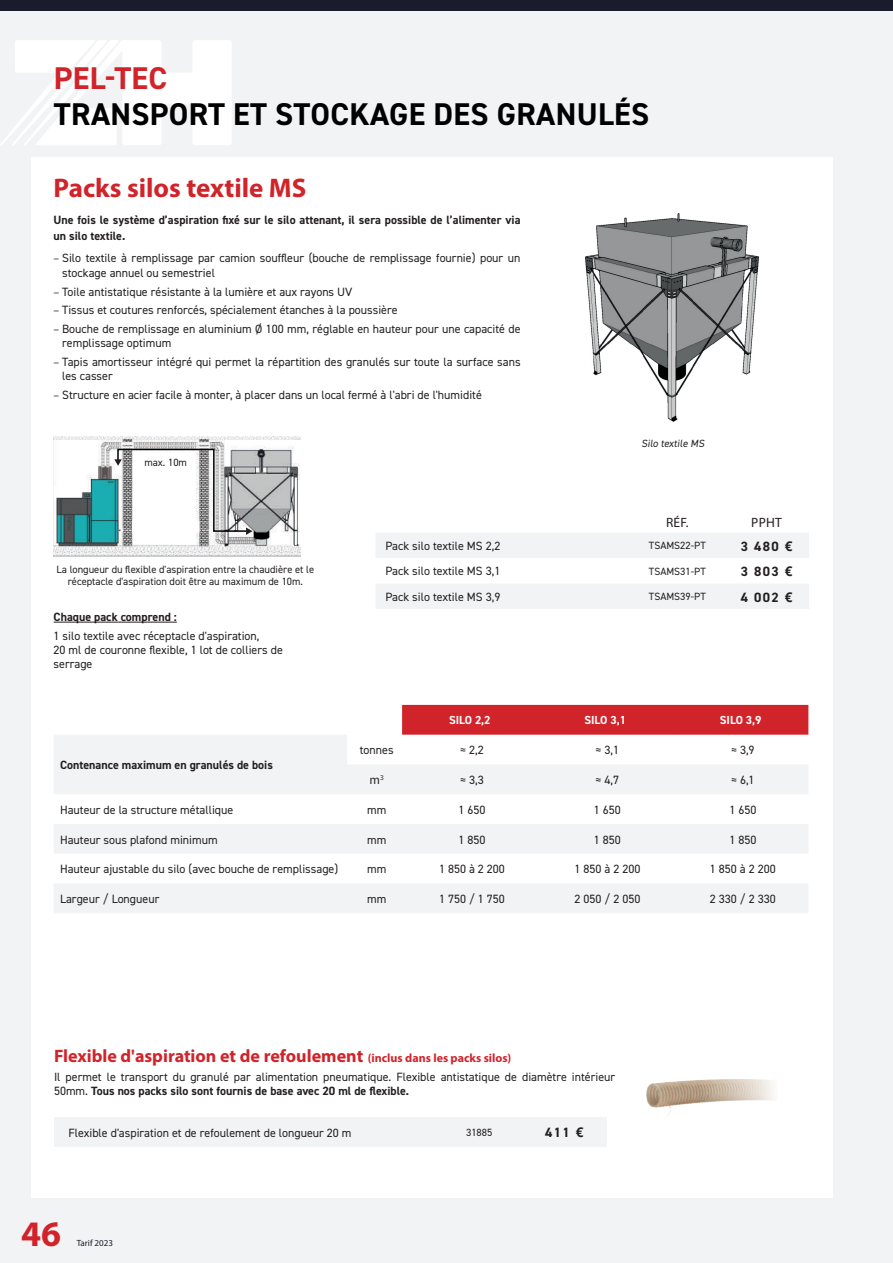
<style>
.page{position:relative;width:893px;height:1263px;background:#fff}
.page>*{position:absolute;margin:0;border:0;box-sizing:border-box;transform-origin:0 0}
.t1{font:700 36px "Myriad Pro";color:#d1232a}
.t2{font:700 31.5px "DIN2014";letter-spacing:.01em;color:#000}
.t3{font:700 31.5px "DIN2014";letter-spacing:.01em;color:#d1232a}
.t4{font:700 27px "Myriad Pro";color:#d1232a}
.t5{font:700 27px "DIN2014";color:#d1232a}
.t6{font:700 18px "Myriad Pro";color:#d1232a}
.t7{font:700 13.5px "DIN2014";letter-spacing:.1em;color:#231f20}
.t8{font:13.5px "Myriad Pro";letter-spacing:.02em;color:#231f20}
.t9{font:12.75px "Source Sans Pro";color:#231f20}
.t10{font:12px/14.4px "DIN2014";color:#231f20}
.t11{font:700 12px/15.8px "DIN2014";color:#231f20}
.t12{font:700 11.7px "DIN2014";color:#fff}
.t13{font:10.5px/12.6px "DIN2014";color:#231f20;text-align:center}
.t14{font:9px "Myriad Pro";color:#1a1c2d}
.s1{font-family:"Source Sans Pro"}
.s2{font-family:"Open Sans"}
.s3{font-size:12px}
.s4{font-weight:700}
</style>
<div class="page">
<div style="left:0;top:1198px;width:893px;height:65px;background:#f2f3f4"></div>
<div style="left:0;top:0;width:30px;height:1263px;background:#f2f3f4"></div>
<div style="left:0;top:0;width:893px;height:157px;background:#f2f3f4"></div>
<svg style="left:1px;top:40px;width:230px;height:105px"></svg>
<div style="left:833px;top:0;width:60px;height:1216px;background:#f2f3f4"></div>
<div style="left:0;top:0;width:893px;height:11px;background:#1a1c2d"></div>
<svg style="left:376px;top:533px;width:433px;height:76px"></svg>
<hr style="left:54px;top:622px;width:123px;height:1px;background:#231f20">
<img style="left:646px;top:1079px;width:87px;height:38px">
<div style="left:54px;top:1117px;width:553px;height:30px;background:#f2f3f4"></div>
<img style="left:54px;top:436px;width:246px;height:120px">
<svg style="left:114px;top:448px;width:138px;height:87px"></svg>
<img style="left:585px;top:214px;width:175px;height:208px">
<div style="left:402px;top:705px;width:406px;height:30px;background:#d1232a"></div>
<svg style="left:54px;top:735px;width:754px;height:118px;fill:#f2f3f4"></svg>
<div style="left:54px;top:884px;width:754px;height:29px;background:#f2f3f4"></div>
<h3 class="t5" style="left:52px;top:58px;width:130px">Biotec Plus</h3>
<h2 class="t2" style="left:52px;top:90px;width:393px">ACCESSOI ES DISPONIBL S</h2>
<h2 class="t3" style="left:54px;top:57px;width:115px">PEL-TEC</h2>
<h2 class="t2" style="left:54px;top:93px;width:597px">TRANSPORT ET STOCKAGE DES GRANULÉS</h2>
<h3 class="t4" style="left:54px;top:170px;width:254px">Packs silos textile MS</h3>
<p class="t11" style="left:54px;top:212px;width:468px">Une fois le système d’aspiration fixé sur le silo attenant, il sera possible de l’alimenter via un silo textile.</p>
<p class="t10" style="left:62px;top:251px;width:460px;text-indent:-9px"><span class="s1">–</span> Silo textile à remplissage par camion souffleur (bouche de remplissage fournie) pour un stockage annuel ou semestriel</p>
<p class="t10" style="left:54px;top:284px;width:300px"><span class="s1">–</span> Toile antistatique résistante à la lumière et aux rayons UV</p>
<p class="t10" style="left:54px;top:303px;width:346px"><span class="s1">–</span> Tissus et coutures renforcés, spécialement étanches à la poussière</p>
<p class="t10" style="left:62px;top:321px;width:460px;text-indent:-9px"><span class="s1">–</span> Bouche de remplissage en aluminium Ø 100 mm, réglable en hauteur pour une capacité de remplissage optimum</p>
<p class="t10" style="left:62px;top:354px;width:460px;text-indent:-9px"><span class="s1">–</span> Tapis amortisseur intégré qui permet la répartition des granulés sur toute la surface sans les casser</p>
<p class="t10" style="left:54px;top:387px;width:430px"><span class="s1">–</span> Structure en acier facile à monter, à placer dans un local fermé à l'abri de l'humidité</p>
<p class="t13" style="left:144px;top:455px;width:44px">max. 10m</p>
<p class="t13" style="left:641px;top:437px;width:66px">Silo textile MS</p>
<p class="t8" style="left:666px;top:514px;width:24px">RÉF.</p>
<p class="t8" style="left:751px;top:514px;width:32px">PPHT</p>
<p class="t13" style="left:57px;top:563px;width:259px">La longueur du flexible d'aspiration entre la chaudière et le réceptacle d'aspiration doit être au maximum de 10m.</p>
<p class="t11" style="left:54px;top:609px;width:125px">Chaque pack comprend :</p>
<p class="t10" style="left:54px;top:628px;width:231px">1 silo textile avec réceptacle d'aspiration,<br>20 ml de couronne flexible, 1 lot de colliers de serrage</p>
<p class="t11" style="left:60px;top:757px;width:214px">Contenance maximum en granulés de bois</p>
<p class="t10" style="left:385px;top:538px;width:116px">Pack silo textile MS 2,2</p>
<p class="t13" style="left:649px;top:539px;width:58px">TSAMS22-PT</p>
<p class="t7" style="left:741px;top:537px;width:53px">3 480 <span class="s2">€</span></p>
<p class="t10" style="left:385px;top:564px;width:116px">Pack silo textile MS 3,1</p>
<p class="t13" style="left:649px;top:565px;width:58px">TSAMS31-PT</p>
<p class="t7" style="left:741px;top:562px;width:53px">3 803 <span class="s2">€</span></p>
<p class="t10" style="left:385px;top:589px;width:116px">Pack silo textile MS 3,9</p>
<p class="t13" style="left:649px;top:590px;width:58px">TSAMS39-PT</p>
<p class="t7" style="left:741px;top:588px;width:53px">4 002 <span class="s2">€</span></p>
<p class="t12" style="left:449px;top:712px;width:43px">SILO 2,2</p>
<p class="t12" style="left:584px;top:712px;width:43px">SILO 3,1</p>
<p class="t12" style="left:720px;top:712px;width:43px">SILO 3,9</p>
<p class="t10" style="left:360px;top:743px;width:35px">tonnes</p>
<p class="t10" style="left:460px;top:743px;width:25px">≈ 2,2</p>
<p class="t10" style="left:596px;top:743px;width:25px">≈ 3,1</p>
<p class="t10" style="left:731px;top:743px;width:25px">≈ 3,9</p>
<p class="t9" style="left:370px;top:772px;width:16px">m<sup>3</sup></p>
<p class="t10" style="left:460px;top:772px;width:25px">≈ 3,3</p>
<p class="t10" style="left:596px;top:772px;width:25px">≈ 4,7</p>
<p class="t10" style="left:731px;top:772px;width:25px">≈ 6,1</p>
<p class="t10" style="left:60px;top:802px;width:175px">Hauteur de la structure métallique</p>
<p class="t10" style="left:367px;top:802px;width:21px">mm</p>
<p class="t10" style="left:458px;top:802px;width:28px">1 650</p>
<p class="t10" style="left:594px;top:802px;width:28px">1 650</p>
<p class="t10" style="left:729px;top:802px;width:28px">1 650</p>
<p class="t10" style="left:60px;top:832px;width:159px">Hauteur sous plafond minimum</p>
<p class="t10" style="left:367px;top:832px;width:21px">mm</p>
<p class="t10" style="left:458px;top:832px;width:28px">1 850</p>
<p class="t10" style="left:594px;top:832px;width:28px">1 850</p>
<p class="t10" style="left:729px;top:832px;width:28px">1 850</p>
<p class="t10" style="left:60px;top:862px;width:280px">Hauteur ajustable du silo (avec bouche de remplissage)</p>
<p class="t10" style="left:367px;top:862px;width:21px">mm</p>
<p class="t10" style="left:439px;top:862px;width:67px">1 850 à 2 200</p>
<p class="t10" style="left:574px;top:862px;width:67px">1 850 à 2 200</p>
<p class="t10" style="left:710px;top:862px;width:67px">1 850 à 2 200</p>
<p class="t10" style="left:60px;top:891px;width:101px">Largeur / Longueur</p>
<p class="t10" style="left:367px;top:891px;width:21px">mm</p>
<p class="t10" style="left:439px;top:891px;width:67px">1 750 / 1 750</p>
<p class="t10" style="left:574px;top:891px;width:67px">2 050 / 2 050</p>
<p class="t10" style="left:710px;top:891px;width:67px">2 330 / 2 330</p>
<h3 class="t6" style="left:54px;top:1044px;width:459px">Flexible d'aspiration et de refoulement <span class="s3">(inclus dans les packs silos)</span></h3>
<p class="t10" style="left:54px;top:1069px;width:563px">Il permet le transport du granulé par alimentation pneumatique. Flexible antistatique de diamètre intérieur<br>50mm. <span class="s4">Tous nos packs silo sont fournis de base avec 20 ml de flexible.</span></p>
<p class="t10" style="left:69px;top:1125px;width:284px">Flexible d'aspiration et de refoulement de longueur 20 m</p>
<p class="t13" style="left:466px;top:1126px;width:28px">31885</p>
<p class="t7" style="left:545px;top:1124px;width:40px">411 <span class="s2">€</span></p>
<h1 class="t1" style="left:21px;top:1210px;width:41px">46</h1>
<p class="t14" style="left:77px;top:1237px;width:38px">Tarif 2023</p>
</div>
